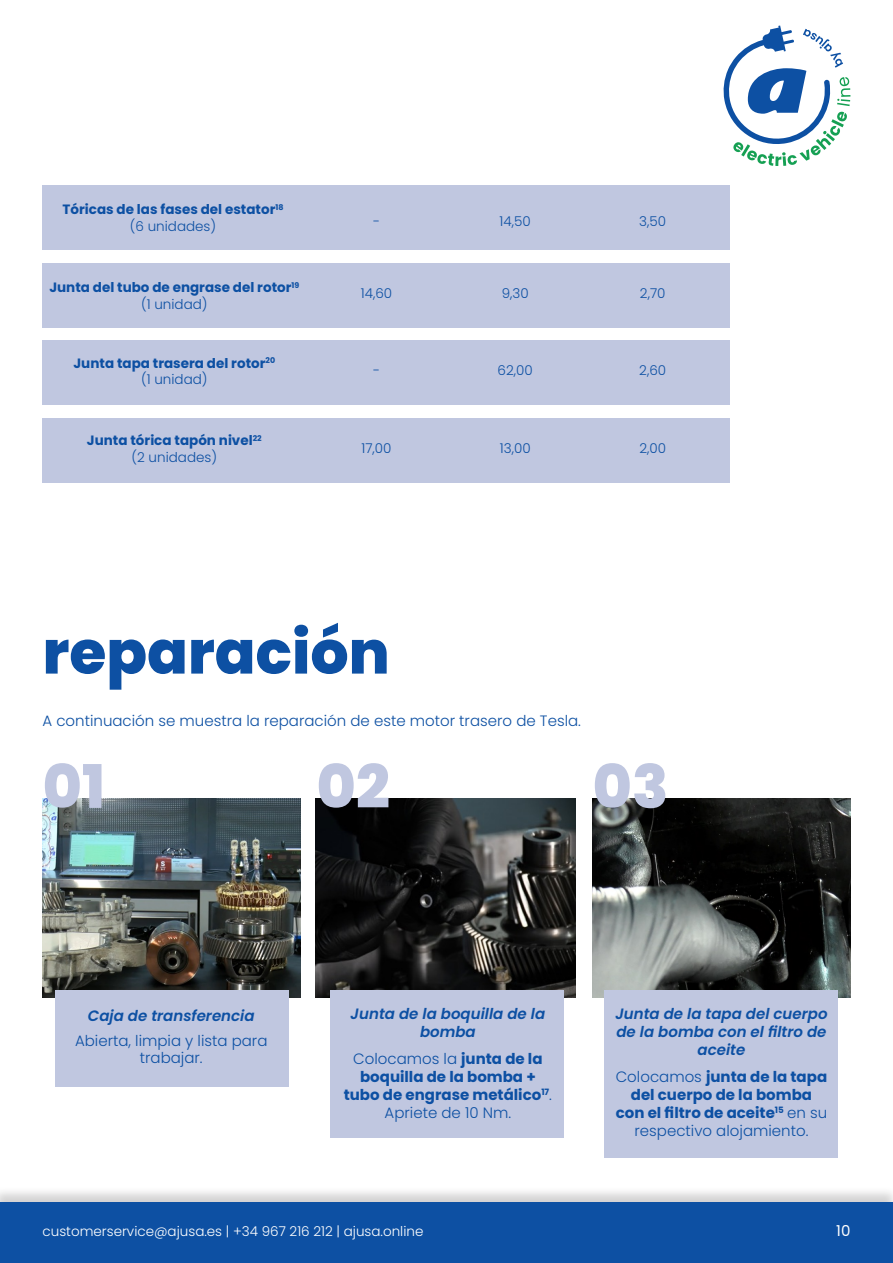
<style>
.page{position:relative;width:893px;height:1263px;background:#fff}
.page>*{position:absolute;margin:0;border:0;box-sizing:border-box;transform-origin:0 0}
.t1{font:800 60px "Poppins";color:#0d50a3}
.t2{font:800 60px "Poppins";color:#c0c7e0}
.t3{font:700 15px/18px "Poppins";color:#0d50a3;text-align:center}
.t4{font:italic 600 15px/18px "Poppins";color:#0d50a3;text-align:center}
.t5{font:300 15px/16.5px "Poppins";color:#0d50a3;text-align:center}
.t6{font:15px "Poppins";color:#fff}
.t7{font:700 13.5px "Poppins";color:#0d50a3}
.t8{font:300 13.5px "Poppins";color:#0d50a3}
.t9{font:300 13.5px "Poppins";color:#fff}
.s1{font-weight:300}
</style>
<div class="page">
<div style="left:0;top:1186px;width:893px;height:77px;background:#231f20;opacity:.2"></div>
<div style="left:0;top:1203px;width:893px;height:60px;background:#0d50a3"></div>
<svg style="left:723px;top:26px;width:127px;height:140px"></svg>
<img style="left:592px;top:799px;width:258px;height:199px">
<div style="left:43px;top:186px;width:687px;height:64px;background:#c0c7e0"></div>
<div style="left:43px;top:263px;width:687px;height:65px;background:#c0c7e0"></div>
<div style="left:43px;top:340px;width:687px;height:65px;background:#c0c7e0"></div>
<div style="left:43px;top:418px;width:687px;height:65px;background:#c0c7e0"></div>
<img style="left:315px;top:799px;width:260px;height:199px">
<img style="left:43px;top:799px;width:257px;height:199px">
<div style="left:55px;top:990px;width:233px;height:96px;background:#c0c7e0"></div>
<div style="left:330px;top:990px;width:233px;height:148px;background:#c0c7e0"></div>
<div style="left:604px;top:990px;width:234px;height:167px;background:#c0c7e0"></div>
<p class="t7" style="left:63px;top:202px;width:222px">Tóricas de las fases del estator<sup>18</sup></p>
<p class="t8" style="left:130px;top:218px;width:88px">(6 unidades)</p>
<p class="t8" style="left:373px;top:213px;width:9px">-</p>
<p class="t8" style="left:500px;top:213px;width:33px">14,50</p>
<p class="t8" style="left:639px;top:213px;width:28px">3,50</p>
<p class="t7" style="left:49px;top:280px;width:251px">Junta del tubo de engrase del rotor<sup>19</sup></p>
<p class="t8" style="left:141px;top:296px;width:68px">(1 unidad)</p>
<p class="t7" style="left:74px;top:355px;width:203px">Junta tapa trasera del rotor<sup>20</sup></p>
<p class="t8" style="left:141px;top:372px;width:68px">(1 unidad)</p>
<p class="t7" style="left:87px;top:433px;width:176px">Junta tórica tapón nivel<sup>22</sup></p>
<p class="t8" style="left:132px;top:449px;width:87px">(2 unidades)</p>
<p class="t8" style="left:361px;top:285px;width:33px">14,60</p>
<p class="t8" style="left:373px;top:363px;width:9px">-</p>
<p class="t8" style="left:361px;top:440px;width:32px">17,00</p>
<p class="t8" style="left:502px;top:285px;width:28px">9,30</p>
<p class="t8" style="left:498px;top:363px;width:37px">62,00</p>
<p class="t8" style="left:500px;top:440px;width:32px">13,00</p>
<p class="t8" style="left:640px;top:285px;width:27px">2,70</p>
<p class="t8" style="left:639px;top:363px;width:28px">2,60</p>
<p class="t8" style="left:639px;top:440px;width:28px">2,00</p>
<p class="t1" style="left:43px;top:618px;width:349px">reparación</p>
<p class="t5" style="left:43px;top:712px;width:540px">A continuación se muestra la reparación de este motor trasero de Tesla.</p>
<p class="t2" style="left:43px;top:752px;width:64px">01</p>
<p class="t2" style="left:316px;top:752px;width:75px">02</p>
<p class="t2" style="left:592px;top:752px;width:78px">03</p>
<p class="t4" style="left:88px;top:1007px;width:168px">Caja de transferencia</p>
<p class="t5" style="left:75px;top:1033px;width:194px">Abierta, limpia y lista para trabajar.</p>
<p class="t4" style="left:351px;top:1005px;width:196px">Junta de la boquilla de la bomba</p>
<p class="t3" style="left:344px;top:1049px;width:210px"><span class="s1">Colocamos la</span> junta de la boquilla de la bomba + tubo de engrase metálico<sup>17</sup><span class="s1">.<br>Apriete de 10 Nm.</span></p>
<p class="t4" style="left:615px;top:1005px;width:214px">Junta de la tapa del cuerpo de la bomba con el filtro de aceite</p>
<p class="t3" style="left:616px;top:1067px;width:213px"><span class="s1">Colocamos</span> junta de la tapa del cuerpo de la bomba con el filtro de aceite<sup>15</sup> <span class="s1">en su respectivo alojamiento.</span></p>
<p class="t9" style="left:43px;top:1223px;width:382px">customerservice@ajusa.es | +34 967 216 212 | ajusa.online</p>
<p class="t6" style="left:836px;top:1222px;width:16px">10</p>
</div>
